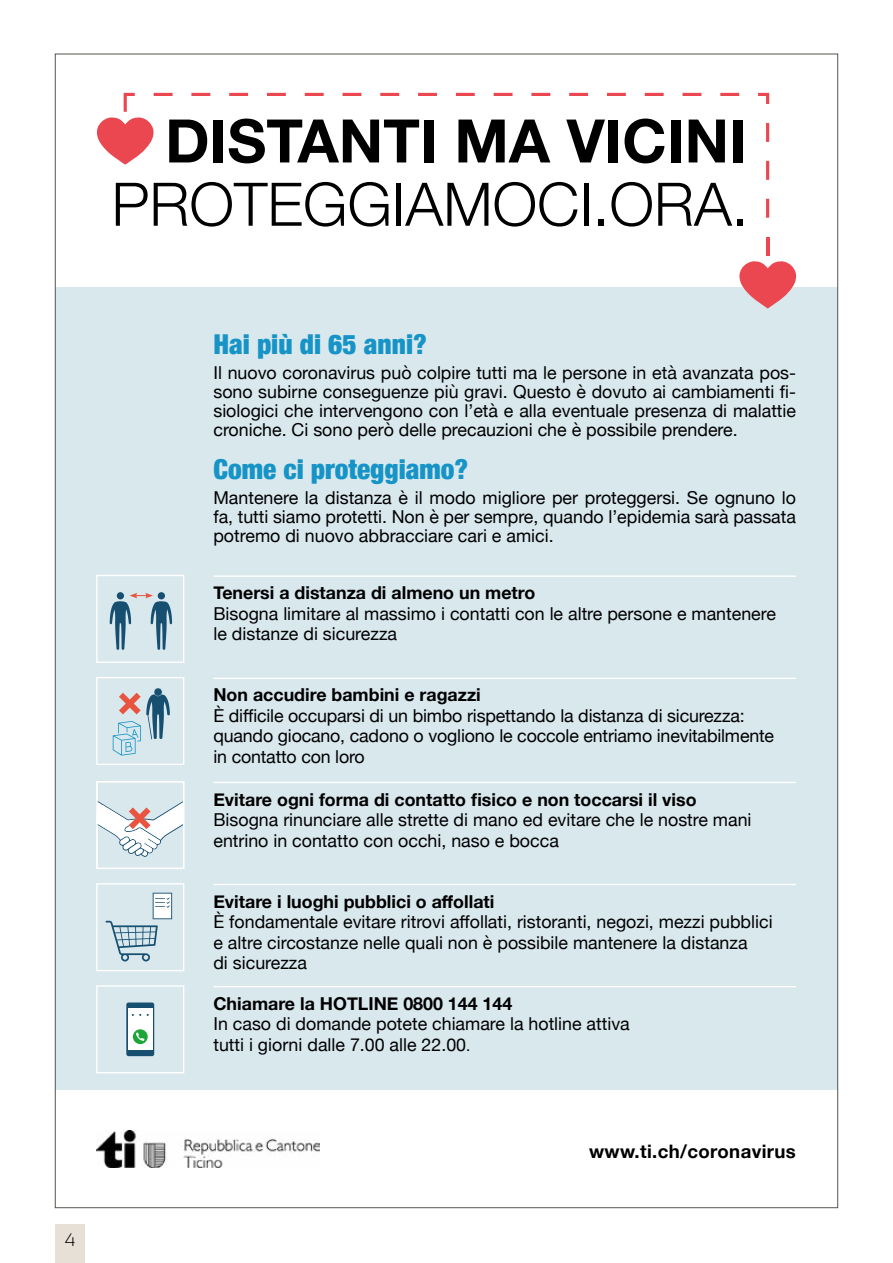
<style>
.page{position:relative;width:893px;height:1263px;background:#fff}
.page>*{position:absolute;margin:0;border:0;box-sizing:border-box;transform-origin:0 0}
.t1{font:300 60.15px "Helvetica Neue";color:#000001}
.t2{font:700 60.15px "Helvetica Neue";color:#000001}
.t3{font:900 condensed 27.45px "Helvetica Neue";color:#1794c7}
.t4{font:700 18.6px "Helvetica Neue";letter-spacing:.02em;color:#000001}
.t5{font:300 18px "Sansation";color:#000001}
.t6{font:17.85px/20.5px "Helvetica Neue";color:#000001}
.t7{font:700 17.85px "Helvetica Neue";color:#000001}
.s1{font-size:15px}
</style>
<div class="page">
<div style="left:55px;top:287px;width:783px;height:803px;background:#d9e8ed"></div>
<img style="left:97px;top:1130px;width:222px;height:37px">
<div style="left:96px;top:575px;width:88px;height:88px;border:1px solid #fff"></div>
<svg style="left:110px;top:593px;width:62px;height:57px"></svg>
<svg style="left:98px;top:801px;width:84px;height:56px"></svg>
<div style="left:96px;top:677px;width:88px;height:88px;border:1px solid #fff"></div>
<svg style="left:113px;top:688px;width:57px;height:68px"></svg>
<div style="left:96px;top:883px;width:88px;height:88px;border:1px solid #fff"></div>
<svg style="left:106px;top:893px;width:66px;height:68px"></svg>
<div style="left:96px;top:985px;width:88px;height:88px;border:1px solid #fff"></div>
<div style="left:126px;top:1002px;width:28px;height:54px;background:#174f70;border-radius:2px"></div>
<div style="left:128px;top:1008px;width:24px;height:42px;background:#fff"></div>
<div style="left:133px;top:1029px;width:15px;height:15px;background:#1ca638;border-radius:50%"></div>
<svg style="left:136px;top:1032px;width:9px;height:9px"></svg>
<svg style="left:132px;top:1014px;width:17px;height:2px"></svg>
<hr style="left:213px;top:575px;width:583px;height:2px;background:#fff">
<hr style="left:213px;top:678px;width:583px;height:1px;background:#fff">
<hr style="left:213px;top:884px;width:583px;height:1px;background:#fff">
<hr style="left:213px;top:986px;width:583px;height:1px;background:#fff">
<hr style="left:213px;top:782px;width:583px;height:1px;background:#fff">
<svg style="left:739px;top:261px;width:57px;height:47px"></svg>
<svg style="left:96px;top:93px;width:58px;height:72px"></svg>
<hr style="left:720px;top:93px;width:19px;height:3px;background:#eb4751">
<hr style="left:682px;top:93px;width:19px;height:3px;background:#eb4751">
<hr style="left:645px;top:93px;width:19px;height:3px;background:#eb4751">
<hr style="left:607px;top:93px;width:19px;height:3px;background:#eb4751">
<hr style="left:569px;top:93px;width:19px;height:3px;background:#eb4751">
<hr style="left:531px;top:93px;width:19px;height:3px;background:#eb4751">
<hr style="left:494px;top:93px;width:18px;height:3px;background:#eb4751">
<hr style="left:456px;top:93px;width:19px;height:3px;background:#eb4751">
<hr style="left:418px;top:93px;width:19px;height:3px;background:#eb4751">
<hr style="left:380px;top:93px;width:19px;height:3px;background:#eb4751">
<hr style="left:343px;top:93px;width:18px;height:3px;background:#eb4751">
<hr style="left:305px;top:93px;width:19px;height:3px;background:#eb4751">
<hr style="left:267px;top:93px;width:19px;height:3px;background:#eb4751">
<hr style="left:229px;top:93px;width:19px;height:3px;background:#eb4751">
<hr style="left:191px;top:93px;width:19px;height:3px;background:#eb4751">
<hr style="left:154px;top:93px;width:19px;height:3px;background:#eb4751">
<svg style="left:758px;top:93px;width:11px;height:11px"></svg>
<hr style="left:766px;top:199px;width:3px;height:19px;background:#eb4751">
<hr style="left:766px;top:161px;width:3px;height:19px;background:#eb4751">
<hr style="left:766px;top:123px;width:3px;height:19px;background:#eb4751">
<hr style="left:766px;top:237px;width:3px;height:19px;background:#eb4751">
<div style="left:96px;top:781px;width:88px;height:88px;border:1px solid #fff"></div>
<div style="left:55px;top:1225px;width:30px;height:38px;background:#e6e0d7"></div>
<h1 class="t2" style="left:165px;top:94px;width:583px">DISTANTI MA VICINI</h1>
<h1 class="t1" style="left:111px;top:156px;width:639px">PROTEGGIAMOCI.ORA.</h1>
<p class="t5" style="left:65px;top:1230px;width:12px">4</p>
<h2 class="t3" style="left:213px;top:322px;width:215px">Hai più di 65 anni?</h2>
<p class="t6" style="left:213px;top:364px;width:584px;line-height:19.2px;text-align:justify">Il nuovo coronavirus può colpire tutti ma le persone in età avanzata pos&shy;sono subirne conseguenze più gravi. Questo è dovuto ai cambiamenti fi&shy;siologici che intervengono con l’età e alla eventuale presenza di malattie croniche. Ci sono però delle precauzioni che è possibile prendere.</p>
<h2 class="t3" style="left:213px;top:446px;width:256px">Come ci proteggiamo?</h2>
<p class="t6" style="left:213px;top:489px;width:584px;line-height:19.2px;text-align:justify">Mantenere la distanza è il modo migliore per proteggersi. Se ognuno lo fa, tutti siamo protetti. Non è per sempre, quando l’epidemia sarà passata potremo di nuovo abbracciare cari e amici.</p>
<p class="t7" style="left:213px;top:579px;width:323px">Tenersi a distanza di almeno un metro</p>
<p class="t6" style="left:213px;top:604px;width:564px">Bisogna limitare al massimo i contatti con le altre persone e mantenere le distanze di sicurezza</p>
<p class="t7" style="left:213px;top:681px;width:269px">Non accudire bambini e ragazzi</p>
<p class="t6" style="left:213px;top:706px;width:562px">È difficile occuparsi di un bimbo rispettando la distanza di sicurezza: quando giocano, cadono o vogliono le coccole entriamo inevitabilmente in contatto con loro</p>
<p class="t7" style="left:213px;top:785px;width:485px">Evitare ogni forma di contatto fisico e non toccarsi il viso</p>
<p class="t6" style="left:213px;top:810px;width:540px">Bisogna rinunciare alle strette di mano ed evitare che le nostre mani entrino in contatto con occhi, naso e bocca</p>
<p class="t7" style="left:213px;top:887px;width:282px">Evitare i luoghi pubblici o affollati</p>
<p class="t6" style="left:213px;top:912px;width:561px">È fondamentale evitare ritrovi affollati, ristoranti, negozi, mezzi pubblici e altre circostanze nelle quali non è possibile mantenere la distanza<br>di sicurezza</p>
<p class="t7" style="left:213px;top:989px;width:300px">Chiamare la HOTLINE 0800 144 144</p>
<p class="t6" style="left:213px;top:1015px;width:418px">In caso di domande potete chiamare la hotline attiva tutti i giorni dalle 7.00 alle 22.00<span class="s1">.</span></p>
<p class="t4" style="left:589px;top:1136px;width:208px">www.ti.ch/coronavirus</p>
</div>
